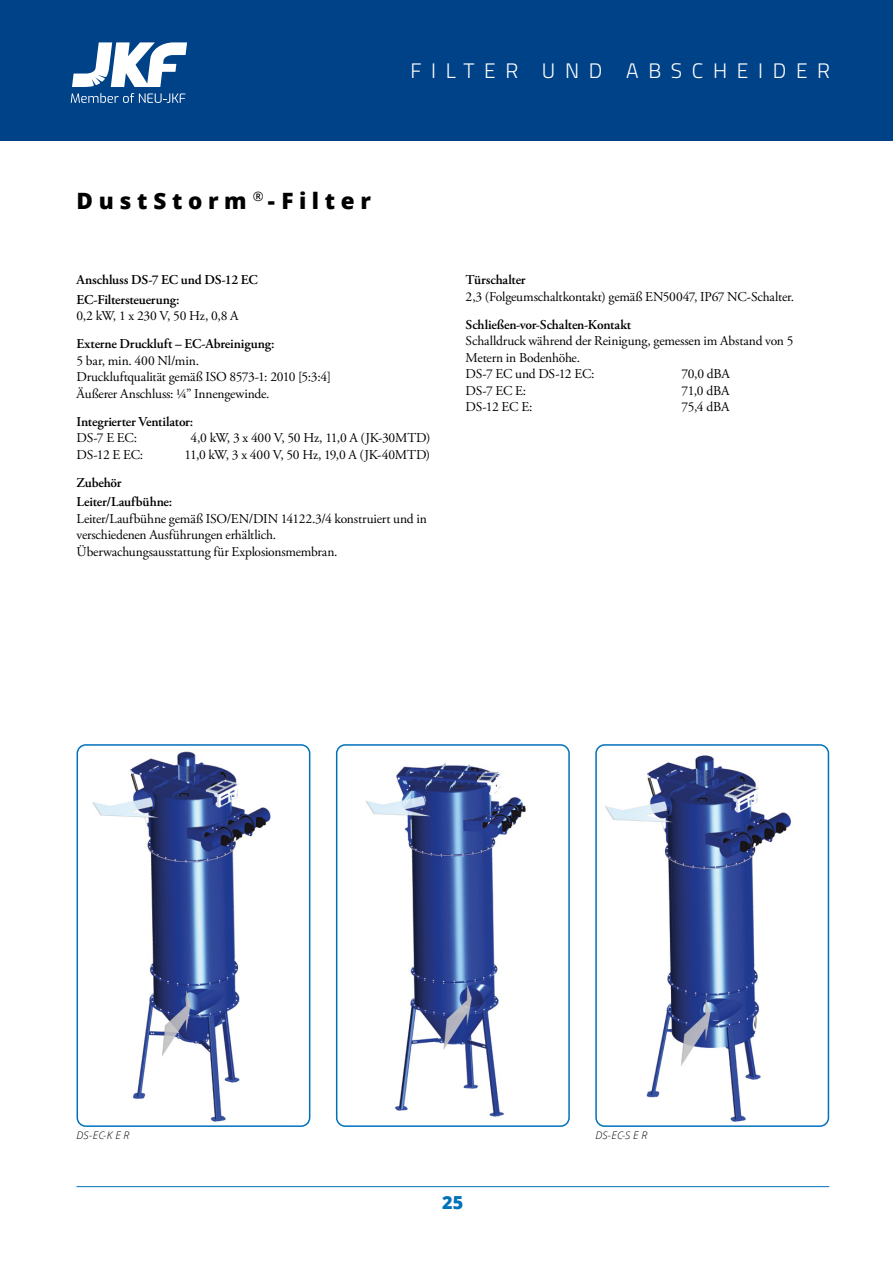
<style>
.page{position:relative;width:893px;height:1263px;background:#fff}
.page>*{position:absolute;margin:0;border:0;box-sizing:border-box;transform-origin:0 0}
.t1{font:800 22.5px "Open Sans";letter-spacing:.25em;color:#000}
.t2{font:300 21px "Titillium";letter-spacing:.46em;color:#fff}
.t3{font:800 18px "Open Sans";color:#0071bb}
.t4{font:13.5px/16.5px "Adobe Garamond Pro";letter-spacing:-.015em;color:#000}
.t5{font:600 13.5px/19.5px "Adobe Garamond Pro";letter-spacing:-.015em;color:#000}
.t6{font:italic 300 10.5px "Open Sans";letter-spacing:.01em;color:#000}
</style>
<div class="page">
<hr style="left:77px;top:1186px;width:752px;height:1px;background:#0071bb">
<div style="left:0;top:0;width:893px;height:140px;background:#004288"></div>
<img style="left:77px;top:745px;width:233px;height:381px">
<div style="left:77px;top:744px;width:233px;height:383px;border:2px solid #0071bb;border-radius:9px"></div>
<img style="left:598px;top:745px;width:230px;height:381px">
<div style="left:595px;top:744px;width:234px;height:383px;border:2px solid #0071bb;border-radius:9px"></div>
<img style="left:337px;top:745px;width:230px;height:381px">
<div style="left:336px;top:744px;width:234px;height:383px;border:2px solid #0071bb;border-radius:9px"></div>
<svg style="left:71px;top:42px;width:116px;height:61px"></svg>
<h2 class="t2" style="left:410px;top:55px;width:421px">FILTER UND ABSCHEIDER</h2>
<h1 class="t1" style="left:77px;top:183px;width:296px">DustStorm <sup>®</sup>-Filter</h1>
<p class="t5" style="left:77px;top:270px;width:183px">Anschluss DS-7 EC und DS-12 EC<br>EC-Filtersteuerung:</p>
<p class="t4" style="left:77px;top:308px;width:164px">0,2 kW, 1 x 230 V, 50 Hz, 0,8 A</p>
<p class="t5" style="left:77px;top:334px;width:200px">Externe Druckluft – EC-Abreinigung:</p>
<p class="t4" style="left:77px;top:352px;width:256px">5 bar, min. 400 Nl/min.<br>Druckluftqualität gemäß ISO 8573-1: 2010 [5:3:4]<br>Äußerer Anschluss: ¼” Innengewinde.</p>
<p class="t5" style="left:77px;top:412px;width:118px">Integrierter Ventilator:</p>
<p class="t4" style="left:77px;top:430px;width:62px">DS-7 E EC:</p>
<p class="t4" style="left:191px;top:430px;width:241px">4,0 kW, 3 x 400 V, 50 Hz, 11,0 A (JK-30MTD)</p>
<p class="t4" style="left:77px;top:446px;width:68px">DS-12 E EC:</p>
<p class="t4" style="left:185px;top:446px;width:247px">11,0 kW, 3 x 400 V, 50 Hz, 19,0 A (JK-40MTD)</p>
<p class="t5" style="left:77px;top:473px;width:97px">Zubehör<br>Leiter/Laufbühne:</p>
<p class="t4" style="left:77px;top:510px;width:352px">Leiter/Laufbühne gemäß ISO/EN/DIN 14122.3/4 konstruiert und in verschiedenen Ausführungen erhältlich.<br>Überwachungsausstattung für Explosionsmembran.</p>
<p class="t5" style="left:466px;top:270px;width:62px">Türschalter</p>
<p class="t4" style="left:466px;top:288px;width:330px">2,3 (Folgeumschaltkontakt) gemäß EN50047, IP67 NC-Schalter.</p>
<p class="t5" style="left:466px;top:315px;width:167px">Schließen-vor-Schalten-Kontakt</p>
<p class="t4" style="left:466px;top:333px;width:329px">Schalldruck während der Reinigung, gemessen im Abstand von 5<br>Metern in Bodenhöhe.<br>DS-7 EC und DS-12 EC:</p>
<p class="t4" style="left:682px;top:366px;width:50px">70,0 dBA</p>
<p class="t4" style="left:466px;top:382px;width:62px">DS-7 EC E:</p>
<p class="t4" style="left:682px;top:382px;width:49px">71,0 dBA</p>
<p class="t4" style="left:466px;top:399px;width:68px">DS-12 EC E:</p>
<p class="t4" style="left:682px;top:399px;width:50px">75,4 dBA</p>
<p class="t6" style="left:77px;top:1128px;width:54px">DS-EC-K E R</p>
<p class="t6" style="left:595px;top:1128px;width:53px">DS-EC-S E R</p>
<h3 class="t3" style="left:442px;top:1188px;width:23px">25</h3>
</div>
